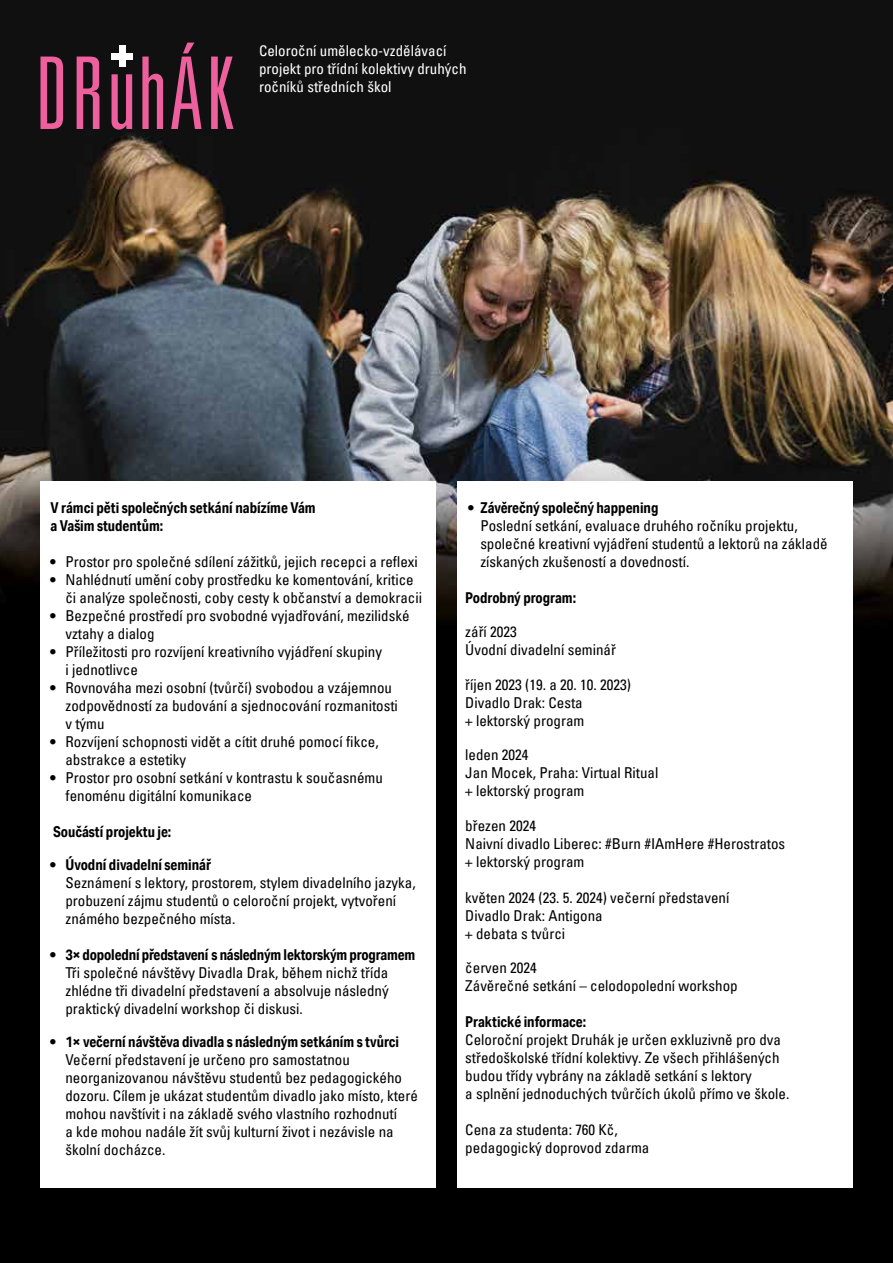
<style>
.page{position:relative;width:893px;height:1263px;background:#fff}
.page>*{position:absolute;margin:0;border:0;box-sizing:border-box;transform-origin:0 0}
.t1{font:300 ultra-condensed 100.35px "Univers LT Std";letter-spacing:.03em;color:#ed609d}
.t2{font:condensed 15px/18px "Univers LT Pro";color:#000}
.t3{font:700 15px/18px "Aktiv Grotesk Cd";color:#000}
.t4{font:condensed 15px/18px "Univers LT Pro";color:#fff}
.s1{font-family:"Univers LT Pro";font-weight:400;font-stretch:condensed}
</style>
<div class="page">
<img style="left:0;top:0;width:893px;height:1263px">
<div style="left:40px;top:480px;width:396px;height:707px;background:#fff"></div>
<div style="left:457px;top:480px;width:396px;height:707px;background:#fff"></div>
<div style="left:112px;top:53px;width:21px;height:7px;background:#fff"></div>
<div style="left:119px;top:46px;width:7px;height:21px;background:#fff"></div>
<h1 class="t1" style="left:35px;top:41px;width:200px">DRuhÁK</h1>
<p class="t4" style="left:259px;top:42px;width:209px">Celoroční umělecko-vzdělávací projekt pro třídní kolektivy druhých ročníků středních škol</p>
<p class="t3" style="left:50px;top:498px;width:267px">V rámci pěti společných setkání nabízíme Vám a Vašim studentům:</p>
<p class="t2" style="left:50px;top:552px;width:369px">• Prostor pro společné sdílení zážitků, jejich recepci a reflexi</p>
<p class="t2" style="left:65px;top:570px;width:358px;text-indent:-15px">• Nahlédnutí umění coby prostředku ke komentování, kritice či analýze společnosti, coby cesty k občanství a demokracii</p>
<p class="t2" style="left:65px;top:606px;width:346px;text-indent:-15px">• Bezpečné prostředí pro svobodné vyjadřování, mezilidské vztahy a dialog</p>
<p class="t2" style="left:65px;top:642px;width:318px;text-indent:-15px">• Příležitosti pro rozvíjení kreativního vyjádření skupiny i jednotlivce</p>
<p class="t2" style="left:65px;top:678px;width:334px;text-indent:-15px">• Rovnováha mezi osobní (tvůrčí) svobodou a vzájemnou zodpovědností za budování a sjednocování rozmanitosti v týmu</p>
<p class="t2" style="left:65px;top:732px;width:315px;text-indent:-15px">• Rozvíjení schopnosti vidět a cítit druhé pomocí fikce, abstrakce a estetiky</p>
<p class="t2" style="left:65px;top:768px;width:319px;text-indent:-15px">• Prostor pro osobní setkání v kontrastu k současnému fenoménu digitální komunikace</p>
<p class="t3" style="left:53px;top:822px;width:120px">Součástí projektu je:</p>
<p class="t3" style="left:50px;top:855px;width:162px"><span class="s1">•</span> Úvodní divadelní seminář</p>
<p class="t2" style="left:65px;top:873px;width:352px">Seznámení s lektory, prostorem, stylem divadelního jazyka, probuzení zájmu studentů o celoroční projekt, vytvoření známého bezpečného místa.</p>
<p class="t3" style="left:50px;top:945px;width:366px"><span class="s1">•</span> 3× dopolední představení s následným lektorským programem</p>
<p class="t2" style="left:65px;top:963px;width:325px;text-align:justify">Tři společné návštěvy Divadla Drak, během nichž třída zhlédne tři divadelní představení a absolvuje následný praktický divadelní workshop či diskusi.</p>
<p class="t3" style="left:50px;top:1032px;width:350px"><span class="s1">•</span> 1× večerní návštěva divadla s následným setkáním s tvůrci</p>
<p class="t2" style="left:65px;top:1050px;width:354px">Večerní představení je určeno pro samostatnou neorganizovanou návštěvu studentů bez pedagogického dozoru. Cílem je ukázat studentům divadlo jako místo, které mohou navštívit i na základě svého vlastního rozhodnutí<br>a kde mohou nadále žít svůj kulturní život i nezávisle na školní docházce.</p>
<p class="t3" style="left:469px;top:498px;width:191px"><span class="s1">•</span> Závěrečný společný happening</p>
<p class="t2" style="left:480px;top:516px;width:349px">Poslední setkání, evaluace druhého ročníku projektu, společné kreativní vyjádření studentů a lektorů na základě získaných zkušeností a dovedností.</p>
<p class="t3" style="left:465px;top:588px;width:112px">Podrobný program:</p>
<p class="t2" style="left:465px;top:622px;width:152px">září 2023<br>Úvodní divadelní seminář</p>
<p class="t2" style="left:465px;top:675px;width:167px">říjen 2023 (19. a 20. 10. 2023)<br>Divadlo Drak: Cesta<br>+ lektorský program</p>
<p class="t2" style="left:465px;top:745px;width:195px">leden 2024<br>Jan Mocek, Praha: Virtual Ritual + lektorský program</p>
<p class="t2" style="left:465px;top:816px;width:321px">březen 2024<br>Naivní divadlo Liberec: #Burn #IAmHere #Herostratos + lektorský program</p>
<p class="t2" style="left:465px;top:888px;width:266px">květen 2024 (23. 5. 2024) večerní představení<br>Divadlo Drak: Antigona<br>+ debata s tvůrci</p>
<p class="t2" style="left:465px;top:958px;width:274px">červen 2024<br>Závěrečné setkání – celodopolední workshop</p>
<p class="t3" style="left:465px;top:1013px;width:122px">Praktické informace:</p>
<p class="t2" style="left:465px;top:1030px;width:326px">Celoroční projekt Druhák je určen exkluzivně pro dva středoškolské třídní kolektivy. Ze všech přihlášených budou třídy vybrány na základě setkání s lektory<br>a splnění jednoduchých tvůrčích úkolů přímo ve škole.</p>
<p class="t2" style="left:465px;top:1120px;width:186px">Cena za studenta: 760 Kč, pedagogický doprovod zdarma</p>
</div>
